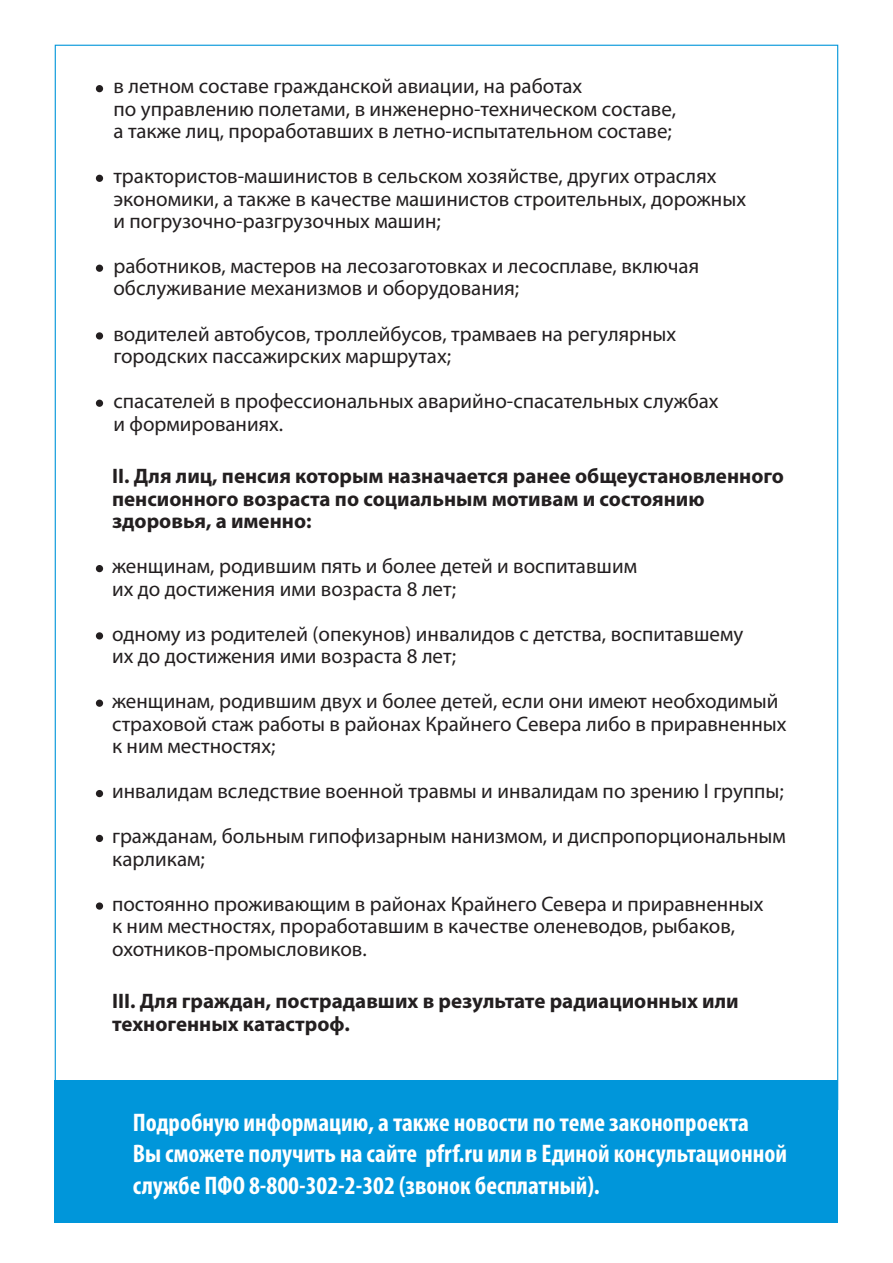
<style>
.page{position:relative;width:893px;height:1263px;background:#fff}
.page>*{position:absolute;margin:0;border:0;box-sizing:border-box;transform-origin:0 0}
.t1{font:700 condensed 25.5px/31.5px "Myriad Pro";color:#fff}
.t2{font:21px/22.5px "Myriad Pro";color:#231f20}
.t3{font:700 21px/22.5px "Myriad Pro";color:#231f20}
</style>
<div class="page">
<div style="left:55px;top:1080px;width:783px;height:142px;background:#0096da"></div>
<div style="left:96px;top:85px;width:7px;height:7px;background:#231f20;border-radius:50%"></div>
<div style="left:96px;top:175px;width:7px;height:7px;background:#231f20;border-radius:50%"></div>
<div style="left:96px;top:265px;width:7px;height:7px;background:#231f20;border-radius:50%"></div>
<div style="left:96px;top:332px;width:7px;height:8px;background:#231f20;border-radius:50%"></div>
<div style="left:96px;top:400px;width:7px;height:7px;background:#231f20;border-radius:50%"></div>
<div style="left:96px;top:565px;width:7px;height:7px;background:#231f20;border-radius:50%"></div>
<div style="left:96px;top:632px;width:7px;height:7px;background:#231f20;border-radius:50%"></div>
<div style="left:96px;top:699px;width:7px;height:8px;background:#231f20;border-radius:50%"></div>
<div style="left:96px;top:790px;width:7px;height:7px;background:#231f20;border-radius:50%"></div>
<div style="left:96px;top:835px;width:7px;height:7px;background:#231f20;border-radius:50%"></div>
<div style="left:96px;top:902px;width:7px;height:8px;background:#231f20;border-radius:50%"></div>
<p class="t2" style="left:113px;top:74px;width:564px">в летном составе гражданской авиации, на работах<br>по управлению полетами, в инженерно-техническом составе, а также лиц, проработавших в летно-испытательном составе;</p>
<p class="t2" style="left:113px;top:164px;width:634px">трактористов-машинистов в сельском хозяйстве, других отраслях экономики, а также в качестве машинистов строительных, дорожных и погрузочно-разгрузочных машин;</p>
<p class="t2" style="left:113px;top:254px;width:587px">работников, мастеров на лесозаготовках и лесосплаве, включая обслуживание механизмов и оборудования;</p>
<p class="t2" style="left:113px;top:322px;width:564px">водителей автобусов, троллейбусов, трамваев на регулярных городских пассажирских маршрутах;</p>
<p class="t2" style="left:113px;top:389px;width:607px">спасателей в профессиональных аварийно-спасательных службах и формированиях.</p>
<p class="t3" style="left:112px;top:464px;width:673px">II. Для лиц, пенсия которым назначается ранее общеустановленного пенсионного возраста по социальным мотивам и состоянию здоровья, а именно:</p>
<p class="t2" style="left:112px;top:555px;width:527px">женщинам, родившим пять и более детей и воспитавшим их до достижения ими возраста 8 лет;</p>
<p class="t2" style="left:112px;top:622px;width:633px">одному из родителей (опекунов) инвалидов с детства, воспитавшему их до достижения ими возраста 8 лет;</p>
<p class="t2" style="left:112px;top:690px;width:676px">женщинам, родившим двух и более детей, если они имеют необходимый страховой стаж работы в районах Крайнего Севера либо в приравненных к ним местностях;</p>
<p class="t2" style="left:112px;top:768px;width:675px;line-height:45px">инвалидам вследствие военной травмы и инвалидам по зрению I группы; гражданам, больным гипофизарным нанизмом, и диспропорциональным</p>
<p class="t2" style="left:112px;top:836px;width:653px;line-height:45px">карликам;<br>постоянно проживающим в районах Крайнего Севера и приравненных</p>
<p class="t2" style="left:112px;top:915px;width:625px">к ним местностях, проработавшим в качестве оленеводов, рыбаков, охотников-промысловиков.</p>
<p class="t3" style="left:112px;top:989px;width:628px">III. Для граждан, пострадавших в результате радиационных или техногенных катастроф.</p>
<p class="t1" style="left:133px;top:1106px;width:656px">Подробную информацию, а также новости по теме законопроекта<br>Вы сможете получить на сайте pfrf.ru или в Единой консультационной службе ПФО 8-800-302-2-302 (звонок бесплатный).</p>
</div>
